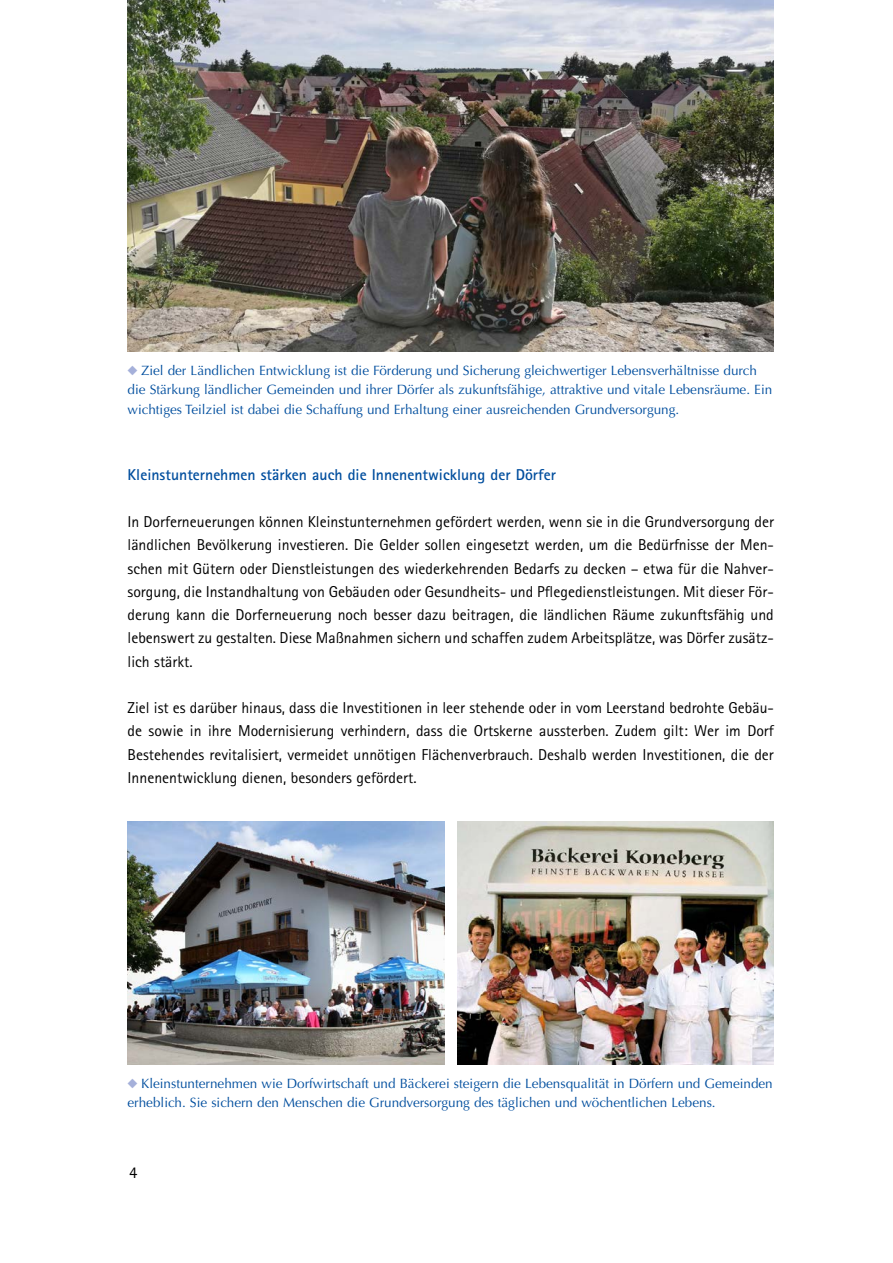
<style>
.page{position:relative;width:893px;height:1263px;background:#fff}
.page>*{position:absolute;margin:0;border:0;box-sizing:border-box;transform-origin:0 0}
.t1{font:16.5px "Rotis Sans Serif Pro";color:#000}
.Copy{font:15.75px/23.2px "Rotis Sans Serif Pro";color:#000;text-align:justify}
.Head{font:700 15.75px "Rotis Sans Serif Pro";color:#004e9e}
.BU{font:13.5px/19.5px "Optima LT Std";color:#004e9e}
</style>
<div class="page">
<img style="left:128px;top:0;width:646px;height:352px">
<img style="left:128px;top:821px;width:316px;height:244px">
<img style="left:457px;top:821px;width:317px;height:244px">
<p class="BU" style="left:128px;top:360px;width:646px;text-indent:14px">Ziel der Ländlichen Entwicklung ist die Förderung und Sicherung gleichwertiger Lebensverhältnisse durch die Stärkung ländlicher Gemeinden und ihrer Dörfer als zukunftsfähige, attraktive und vitale Lebensräume. Ein wichtiges Teilziel ist dabei die Schaffung und Erhaltung einer ausreichenden Grundversorgung.</p>
<h2 class="Head" style="left:128px;top:465px;width:430px">Kleinstunternehmen stärken auch die Innenentwicklung der Dörfer</h2>
<p class="Copy" style="left:128px;top:510px;width:648px">In Dorferneuerungen können Kleinstunternehmen gefördert werden, wenn sie in die Grundversorgung der ländlichen Bevölkerung investieren. Die Gelder sollen eingesetzt werden, um die Bedürfnisse der Men&shy;schen mit Gütern oder Dienstleistungen des wiederkehrenden Bedarfs zu decken – etwa für die Nahver&shy;sorgung, die Instandhaltung von Gebäuden oder Gesundheits- und Pflegedienstleistungen. Mit dieser För&shy;derung kann die Dorferneuerung noch besser dazu beitragen, die ländlichen Räume zukunftsfähig und lebenswert zu gestalten. Diese Maßnahmen sichern und schaffen zudem Arbeitsplätze, was Dörfer zusätz&shy;lich stärkt.</p>
<p class="Copy" style="left:128px;top:696px;width:648px">Ziel ist es darüber hinaus, dass die Investitionen in leer stehende oder in vom Leerstand bedrohte Gebäu&shy;de sowie in ihre Modernisierung verhindern, dass die Ortskerne aussterben. Zudem gilt: Wer im Dorf Bestehendes revitalisiert, vermeidet unnötigen Flächenverbrauch. Deshalb werden Investitionen, die der Innenentwicklung dienen, besonders gefördert.</p>
<p class="BU" style="left:128px;top:1073px;width:647px;text-indent:14px">Kleinstunternehmen wie Dorfwirtschaft und Bäckerei steigern die Lebensqualität in Dörfern und Gemeinden erheblich. Sie sichern den Menschen die Grundversorgung des täglichen und wöchentlichen Lebens.</p>
<p class="t1" style="left:129px;top:1163px;width:10px">4</p>
</div>
